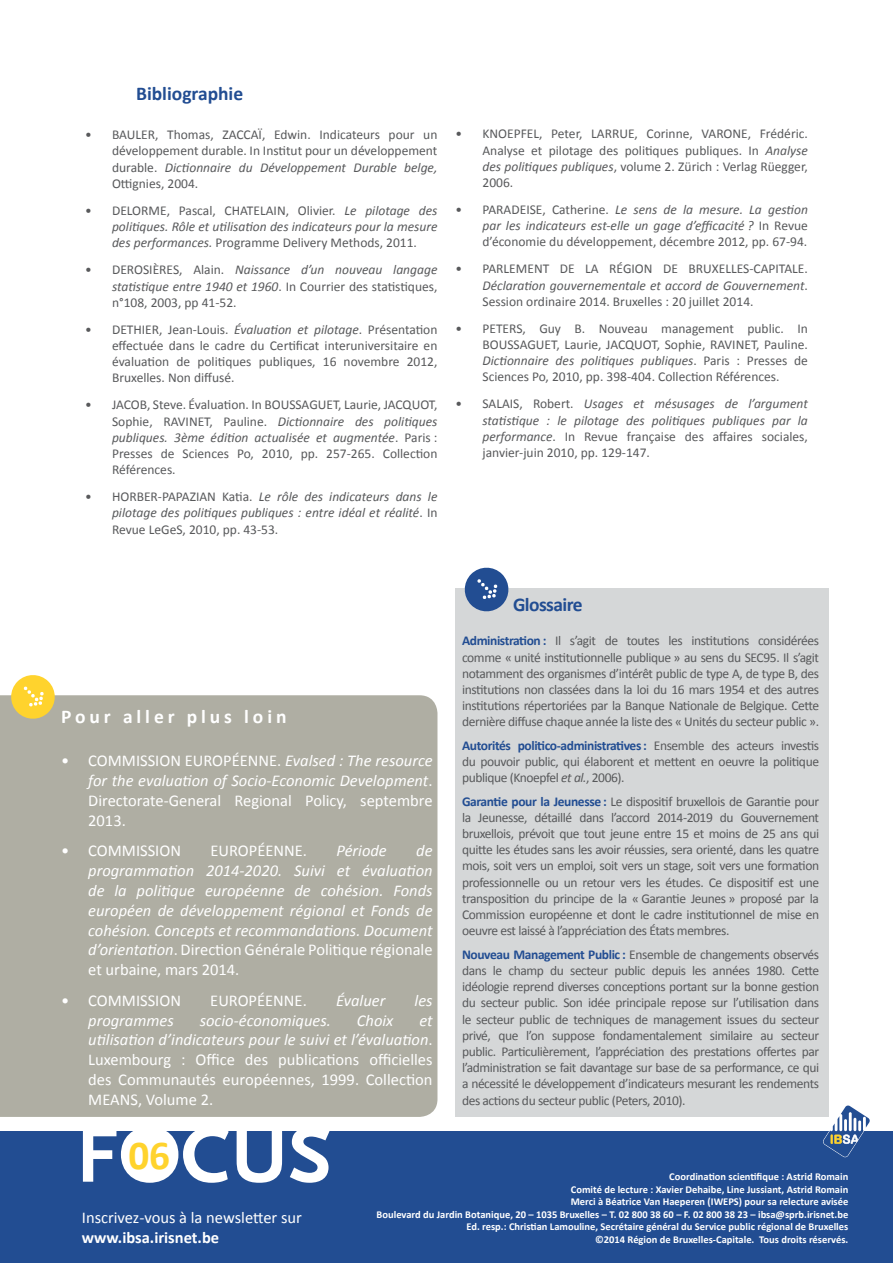
<style>
.page{position:relative;width:893px;height:1263px;background:#fff}
.page>*{position:absolute;margin:0;border:0;box-sizing:border-box;transform-origin:0 0}
.t1{font:700 41.25px "Calibri";color:#ffd32d}
.Colophon___Titre__po{font:700 19.5px "Calibri";letter-spacing:.2em;color:#fff}
.Colophon___Titre__Gl{font:700 19.5px "Calibri";color:#224d92}
.Colophon___Titre__Gl-2{font:700 19.5px "Calibri";letter-spacing:-.03em;color:#224d92}
.t2{font:16.5px/19.8px "Calibri";color:#fff;text-align:justify}
.t3{font:italic 16.5px/19.8px "Calibri";color:#fff;text-align:justify}
.t4{font:700 16.5px "Calibri";color:#fff}
.t5{font:13.5px/16.2px "Calibri";color:#58595b;text-align:justify}
.t6{font:italic 13.5px/16.2px "Calibri";color:#58595b;text-align:justify}
.t7{font:700 10.5px/12.6px "Calibri";color:#fff;text-align:right}
.s1{font-style:italic}
.s2{font-style:normal}
.s3{font-weight:700;color:#224d92}
</style>
<div class="page">
<div style="left:0;top:1131px;width:893px;height:132px;background:#224d92"></div>
<svg style="left:83px;top:1131px;width:246px;height:52px"></svg>
<div style="left:126px;top:1132px;width:47px;height:46px;background:#fff;border-radius:50%"></div>
<div style="left:455px;top:588px;width:373px;height:529px;background:#d5d7d8"></div>
<svg style="left:464px;top:567px;width:45px;height:45px"></svg>
<div style="left:0;top:695px;width:437px;height:422px;background:#afaea3"></div>
<svg style="left:9px;top:675px;width:48px;height:46px;background:#efd367"></svg>
<svg style="left:823px;top:1105px;width:47px;height:52px"></svg>
<p class="Colophon___Titre__Gl" style="left:136px;top:81px;width:109px">Bibliographie</p>
<p class="t5" style="left:112px;top:127px;width:327px;text-indent:-27px">• BAULER, Thomas, ZACCAÏ, Edwin. Indicateurs pour un développement durable. In Institut pour un développement durable. <span class="s1">Dictionnaire du Développement Durable belge, </span>Ottignies, 2004.</p>
<p class="t6" style="left:112px;top:202px;width:327px;text-indent:-27px"><span class="s2">• DELORME, Pascal, CHATELAIN, Olivier.</span> Le pilotage des politiques. Rôle et utilisation des indicateurs pour la mesure des performances. <span class="s2">Programme Delivery Methods, 2011.</span></p>
<p class="t5" style="left:112px;top:262px;width:327px;text-indent:-27px">• DEROSIÈRES, Alain. <span class="s1">Naissance d’un nouveau langage statistique entre 1940 et 1960</span>. In Courrier des statistiques, n°108, 2003, pp 41-52.</p>
<p class="t5" style="left:112px;top:321px;width:327px;text-indent:-27px">• DETHIER, Jean-Louis. <span class="s1">Évaluation et pilotage</span>. Présentation effectuée dans le cadre du Certificat interuniversitaire en évaluation de politiques publiques, 16 novembre 2012, Bruxelles. Non diffusé.</p>
<p class="t5" style="left:112px;top:397px;width:327px;text-indent:-27px">• JACOB, Steve. Évaluation. In BOUSSAGUET, Laurie, JACQUOT, Sophie, RAVINET, Pauline. <span class="s1">Dictionnaire des politiques publiques. 3ème édition actualisée et augmentée</span>. Paris :<br>Presses de Sciences Po, 2010, pp. 257-265. Collection Références.</p>
<p class="t6" style="left:112px;top:488px;width:327px;text-indent:-27px"><span class="s2">• HORBER-PAPAZIAN Katia.</span> Le rôle des indicateurs dans le pilotage des politiques publiques : entre idéal et réalité<span class="s2">. In Revue LeGeS, 2010, pp. 43-53.</span></p>
<p class="t5" style="left:482px;top:126px;width:327px;text-indent:-27px">• KNOEPFEL, Peter, LARRUE, Corinne, VARONE, Frédéric.<br>Analyse et pilotage des politiques publiques. In <span class="s1">Analyse des politiques publiques</span>, volume 2. Zürich : Verlag Rüegger, 2006.</p>
<p class="t5" style="left:482px;top:201px;width:327px;text-indent:-27px">• PARADEISE, Catherine. <span class="s1">Le sens de la mesure. La gestion par les indicateurs est-elle un gage d’efficacité ?</span> In Revue d’économie du développement, décembre 2012, pp. 67-94.</p>
<p class="t5" style="left:482px;top:261px;width:327px;text-indent:-27px">• PARLEMENT DE LA RÉGION DE BRUXELLES-CAPITALE.<br><span class="s1">Déclaration gouvernementale et accord de Gouvernement</span>.<br>Session ordinaire 2014. Bruxelles : 20 juillet 2014.</p>
<p class="t5" style="left:482px;top:320px;width:327px;text-indent:-27px">• PETERS, Guy B. Nouveau management public. In BOUSSAGUET, Laurie, JACQUOT, Sophie, RAVINET, Pauline.<br><span class="s1">Dictionnaire des politiques publiques</span>. Paris : Presses de Sciences Po, 2010, pp. 398-404. Collection Références.</p>
<p class="t6" style="left:482px;top:395px;width:327px;text-indent:-27px"><span class="s2">• SALAIS, Robert.</span> Usages et mésusages de l’argument statistique : le pilotage des politiques publiques par la performance<span class="s2">. In Revue française des affaires sociales, janvier-juin 2010, pp. 129-147.</span></p>
<p class="Colophon___Titre__po" style="left:61px;top:704px;width:227px">Pour aller plus loin</p>
<p class="t2" style="left:88px;top:751px;width:346px;text-indent:-27px">• COMMISSION EUROPÉENNE. <span class="s1">Evalsed : The resource for the evaluation of Socio-Economic Development</span>.<br>Directorate-General Regional Policy, septembre 2013.</p>
<p class="t2" style="left:61px;top:841px;width:121px">• COMMISSION</p>
<p class="t2" style="left:211px;top:841px;width:98px">EUROPÉENNE.</p>
<p class="t3" style="left:336px;top:840px;width:52px">Période</p>
<p class="t3" style="left:88px;top:840px;width:346px;text-indent:328px">de programmation 2014-2020. Suivi et évaluation de la politique européenne de cohésion. Fonds européen de développement régional et Fonds de cohésion. Concepts et recommandations. Document d’orientation<span class="s2">. Direction Générale Politique régionale et urbaine, mars 2014.</span></p>
<p class="t2" style="left:61px;top:990px;width:121px">• COMMISSION</p>
<p class="t2" style="left:210px;top:990px;width:98px">EUROPÉENNE.</p>
<p class="t3" style="left:336px;top:990px;width:51px">Évaluer</p>
<p class="t3" style="left:415px;top:990px;width:20px">les</p>
<p class="t3" style="left:88px;top:1009px;width:87px">programmes</p>
<p class="t3" style="left:200px;top:1009px;width:133px">socio-économiques.</p>
<p class="t3" style="left:357px;top:1009px;width:38px">Choix</p>
<p class="t2" style="left:88px;top:1010px;width:346px;text-indent:331px"><span class="s1">et utilisation d’indicateurs pour le suivi et l’évaluation</span>.<br>Luxembourg : Office des publications officielles des Communautés européennes, 1999. Collection MEANS, Volume 2.</p>
<p class="t1" style="left:129px;top:1128px;width:43px">06</p>
<h2 class="Colophon___Titre__Gl-2" style="left:513px;top:592px;width:71px">Glossaire</h2>
<p class="t5" style="left:462px;top:633px;width:359px"><span class="s3">Administration :</span> Il s’agit de toutes les institutions considérées comme « unité institutionnelle publique » au sens du SEC95. Il s’agit notamment des organismes d’intérêt public de type A, de type B, des institutions non classées dans la loi du 16 mars 1954 et des autres institutions répertoriées par la Banque Nationale de Belgique. Cette dernière diffuse chaque année la liste des « Unités du secteur public ».</p>
<p class="t5" style="left:462px;top:737px;width:359px"><span class="s3">Autorités politico-administratives :</span> Ensemble des acteurs investis du pouvoir public, qui élaborent et mettent en oeuvre la politique publique (Knoepfel <span class="s1">et al.</span>, 2006).</p>
<p class="t5" style="left:462px;top:793px;width:359px"><span class="s3">Garantie pour la Jeunesse :</span> Le dispositif bruxellois de Garantie pour la Jeunesse, détaillé dans l’accord 2014-2019 du Gouvernement bruxellois, prévoit que tout jeune entre 15 et moins de 25 ans qui quitte les études sans les avoir réussies, sera orienté, dans les quatre mois, soit vers un emploi, soit vers un stage, soit vers une formation professionnelle ou un retour vers les études. Ce dispositif est une transposition du principe de la « Garantie Jeunes » proposé par la Commission européenne et dont le cadre institutionnel de mise en oeuvre est laissé à l’appréciation des États membres.</p>
<p class="t5" style="left:462px;top:946px;width:359px"><span class="s3">Nouveau Management Public :</span> Ensemble de changements observés dans le champ du secteur public depuis les années 1980. Cette idéologie reprend diverses conceptions portant sur la bonne gestion du secteur public. Son idée principale repose sur l’utilisation dans le secteur public de techniques de management issues du secteur privé, que l’on suppose fondamentalement similaire au secteur public. Particulièrement, l’appréciation des prestations offertes par l’administration se fait davantage sur base de sa performance, ce qui a nécessité le développement d’indicateurs mesurant les rendements des actions du secteur public (Peters, 2010).</p>
<p class="t2" style="left:82px;top:1208px;width:222px">Inscrivez-vous à la newsletter sur</p>
<p class="t4" style="left:82px;top:1227px;width:139px">www.ibsa.irisnet.be</p>
<p class="t7" style="left:377px;top:1170px;width:473px">Coordination scientifique : Astrid Romain<br>Comité de lecture : Xavier Dehaibe, Line Jussiant, Astrid Romain<br>Merci à Béatrice Van Haeperen (IWEPS) pour sa relecture avisée<br>Boulevard du Jardin Botanique, 20 – 1035 Bruxelles – T. 02 800 38 60 – F. 02 800 38 23 – ibsa@sprb.irisnet.be Ed. resp.: Christian Lamouline, Secrétaire général du Service public régional de Bruxelles<br>©2014 Région de Bruxelles-Capitale. Tous droits réservés.</p>
</div>
